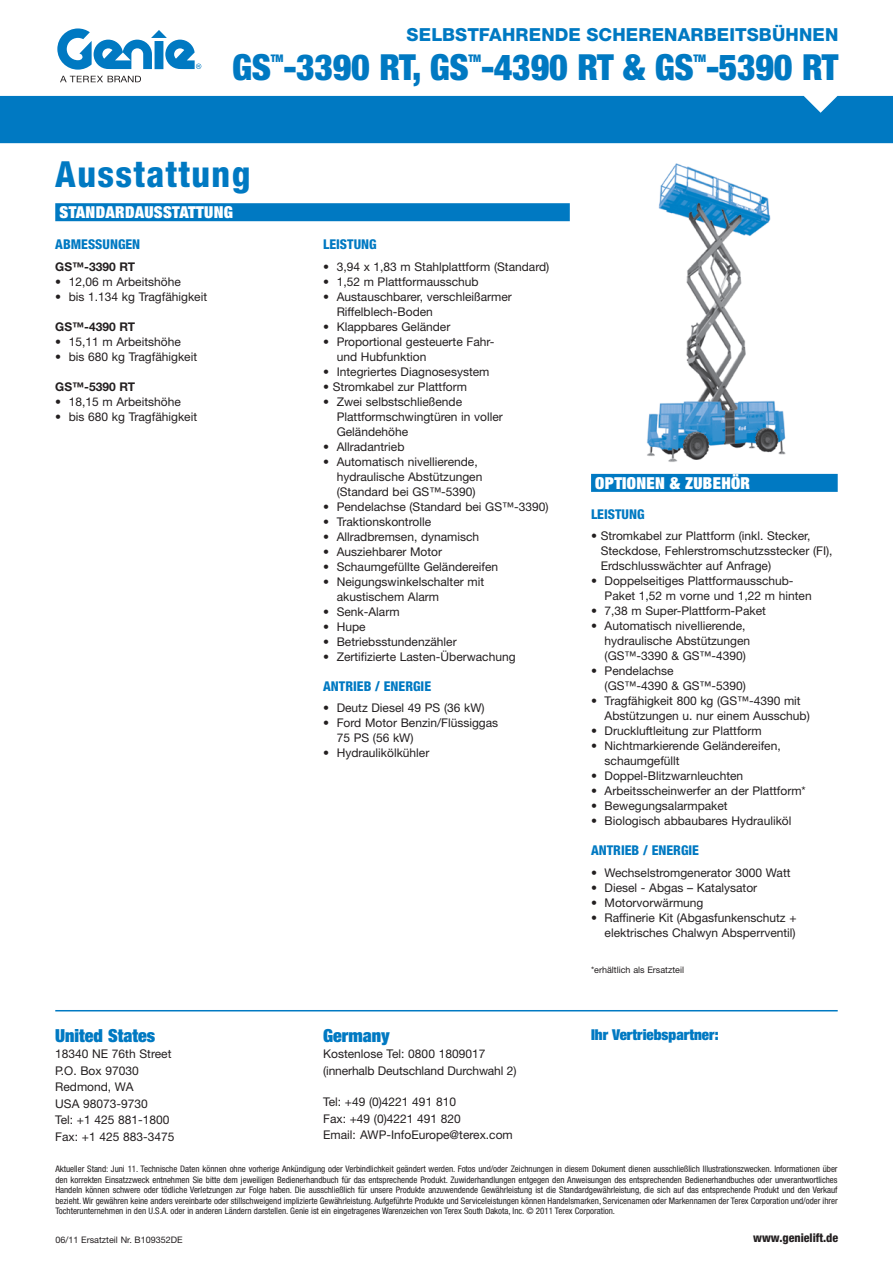
<style>
.page{position:relative;width:893px;height:1263px;background:#fff}
.page>*{position:absolute;margin:0;border:0;box-sizing:border-box;transform-origin:0 0}
.t1{font:900 condensed 36px "Helvetica Neue LT Std";letter-spacing:-.01em;color:#0079c2}
.t2{font:800 condensed 36px "Helvetica Neue LT Std";letter-spacing:.04em;color:#0079c2}
.t3{font:800 18px "Helvetica Neue LT Std";letter-spacing:.01em;color:#0079c2}
.t4{font:900 condensed 18px "Helvetica Neue LT Std";color:#0079c2}
.t5{font:900 condensed 16.5px "Helvetica Neue LT Std";letter-spacing:.02em;color:#fff}
.t6{font:900 condensed 15px "Helvetica Neue LT Std";color:#0079c2}
.t7{font:800 condensed 13.5px "Helvetica Neue LT Std";color:#0079c2}
.t8{font:12px/15px "Helvetica Neue LT Std";color:#231f20}
.t9{font:700 12px "Helvetica Neue LT Std";color:#231f20}
.t10{font:800 condensed 12px "Helvetica Neue LT Std";color:#231f20}
.t11{font:900 condensed 10.5px "Helvetica Neue LT Std";color:#0079c2}
.t12{font:condensed 9px/10.5px "Helvetica Neue LT Std";letter-spacing:-.005em;color:#231f20;text-align:justify}
.t13{font:9px "Helvetica Neue LT Std";color:#231f20}
</style>
<div class="page">
<svg style="left:57px;top:28px;width:144px;height:42px"></svg>
<svg style="left:60px;top:76px;width:81px;height:6px"></svg>
<div style="left:0;top:96px;width:893px;height:47px;background:#0079c2"></div>
<hr style="left:55px;top:1010px;width:783px;height:1px;background:#0079c2">
<div style="left:591px;top:474px;width:247px;height:18px;background:#0079c2"></div>
<div style="left:55px;top:203px;width:515px;height:18px;background:#0079c2"></div>
<img style="left:647px;top:163px;width:139px;height:299px">
<h2 class="t3" style="left:407px;top:24px;width:433px">SELBSTFAHRENDE SCHERENARBEITSBÜHNEN</h2>
<h1 class="t1" style="left:232px;top:45px;width:608px">GS -3390 RT, GS -4390 RT &amp; GS -5390 RT</h1>
<p class="t11" style="left:271px;top:52px;width:14px">TM</p>
<p class="t11" style="left:468px;top:52px;width:14px">TM</p>
<p class="t11" style="left:693px;top:52px;width:14px">TM</p>
<h1 class="t2" style="left:55px;top:152px;width:197px">Ausstattung</h1>
<h3 class="t5" style="left:60px;top:202px;width:175px">STANDARDAUSSTATTUNG</h3>
<p class="t7" style="left:55px;top:236px;width:87px">ABMESSUNGEN</p>
<p class="t9" style="left:55px;top:259px;width:81px">GS™-3390 RT</p>
<p class="t8" style="left:55px;top:274px;width:127px">• 12,06 m Arbeitshöhe</p>
<p class="t8" style="left:55px;top:289px;width:153px">• bis 1.134 kg Tragfähigkeit</p>
<p class="t9" style="left:55px;top:319px;width:81px">GS™-4390 RT</p>
<p class="t8" style="left:55px;top:334px;width:127px">• 15,11 m Arbeitshöhe</p>
<p class="t8" style="left:55px;top:349px;width:143px">• bis 680 kg Tragfähigkeit</p>
<p class="t9" style="left:55px;top:379px;width:81px">GS™-5390 RT</p>
<p class="t8" style="left:55px;top:394px;width:127px">• 18,15 m Arbeitshöhe</p>
<p class="t8" style="left:55px;top:409px;width:143px">• bis 680 kg Tragfähigkeit</p>
<h2 class="t4" style="left:55px;top:1024px;width:101px">United States</h2>
<p class="t8" style="left:55px;top:1046px;width:121px;line-height:16.5px">18340 NE 76th Street<br>P.O. Box 97030<br>Redmond, WA<br>USA 98073-9730<br>Tel: +1 425 881-1800<br>Fax: +1 425 883-3475</p>
<p class="t7" style="left:323px;top:236px;width:55px">LEISTUNG</p>
<p class="t8" style="left:323px;top:259px;width:228px">• 3,94 x 1,83 m Stahlplattform (Standard)</p>
<p class="t8" style="left:323px;top:274px;width:157px">• 1,52 m Plattformausschub</p>
<p class="t8" style="left:337px;top:289px;width:177px;text-indent:-14px">• Austauschbarer, verschleißarmer<br>Riffelblech-Boden</p>
<p class="t8" style="left:323px;top:319px;width:129px">• Klappbares Geländer</p>
<p class="t8" style="left:337px;top:334px;width:159px;text-indent:-14px">• Proportional gesteuerte Fahr&shy;und Hubfunktion</p>
<p class="t8" style="left:323px;top:364px;width:168px">• Integriertes Diagnosesystem</p>
<p class="t8" style="left:323px;top:379px;width:145px">• Stromkabel zur Plattform</p>
<p class="t8" style="left:337px;top:394px;width:168px;text-indent:-14px">• Zwei selbstschließende<br>Plattformschwingtüren in voller<br>Geländehöhe</p>
<p class="t8" style="left:323px;top:439px;width:83px">• Allradantrieb</p>
<p class="t8" style="left:337px;top:454px;width:147px;text-indent:-14px">• Automatisch nivellierende, hydraulische Abstützungen (Standard bei GS™-5390)</p>
<p class="t8" style="left:323px;top:499px;width:227px">• Pendelachse (Standard bei GS™-3390)</p>
<p class="t8" style="left:323px;top:514px;width:109px">• Traktionskontrolle</p>
<p class="t8" style="left:323px;top:529px;width:158px">• Allradbremsen, dynamisch</p>
<p class="t8" style="left:323px;top:544px;width:120px">• Ausziehbarer Motor</p>
<p class="t8" style="left:323px;top:559px;width:176px">• Schaumgefüllte Geländereifen</p>
<p class="t8" style="left:337px;top:574px;width:149px;text-indent:-14px">• Neigungswinkelschalter mit akustischem Alarm</p>
<p class="t8" style="left:323px;top:604px;width:78px">• Senk-Alarm</p>
<p class="t8" style="left:323px;top:619px;width:44px">• Hupe</p>
<p class="t8" style="left:323px;top:634px;width:135px">• Betriebsstundenzähler</p>
<p class="t8" style="left:323px;top:649px;width:194px">• Zertifizierte Lasten-Überwachung</p>
<p class="t7" style="left:323px;top:678px;width:109px">ANTRIEB / ENERGIE</p>
<p class="t8" style="left:323px;top:700px;width:163px">• Deutz Diesel 49 PS (36 kW)</p>
<p class="t8" style="left:337px;top:715px;width:163px;text-indent:-14px">• Ford Motor Benzin/Flüssiggas<br>75 PS (56 kW)</p>
<p class="t8" style="left:323px;top:745px;width:108px">• Hydraulikölkühler</p>
<h2 class="t4" style="left:323px;top:1024px;width:68px">Germany</h2>
<p class="t8" style="left:323px;top:1046px;width:195px;line-height:16.5px">Kostenlose Tel: 0800 1809017 (innerhalb Deutschland Durchwahl 2)</p>
<p class="t8" style="left:323px;top:1094px;width:191px;line-height:16.5px">Tel: +49 (0)4221 491 810<br>Fax: +49 (0)4221 491 820<br>Email: AWP-InfoEurope@terex.com</p>
<h3 class="t5" style="left:595px;top:472px;width:156px">OPTIONEN &amp; ZUBEHÖR</h3>
<p class="t7" style="left:591px;top:505px;width:55px">LEISTUNG</p>
<p class="t8" style="left:601px;top:528px;width:233px;text-indent:-10px">• Stromkabel zur Plattform (inkl. Stecker,<br>Steckdose, Fehlerstromschutzsstecker (FI),<br>Erdschlusswächter auf Anfrage)</p>
<p class="t8" style="left:605px;top:573px;width:209px;text-indent:-14px">• Doppelseitiges Plattformausschub-<br>Paket 1,52 m vorne und 1,22 m hinten</p>
<p class="t8" style="left:591px;top:603px;width:176px">• 7,38 m Super-Plattform-Paket</p>
<p class="t8" style="left:605px;top:618px;width:147px;text-indent:-14px">• Automatisch nivellierende, hydraulische Abstützungen (GS™-3390 &amp; GS™-4390)</p>
<p class="t8" style="left:605px;top:663px;width:143px;text-indent:-14px">• Pendelachse<br>(GS™-4390 &amp; GS™-5390)</p>
<p class="t8" style="left:605px;top:693px;width:207px;text-indent:-14px">• Tragfähigkeit 800 kg (GS™-4390 mit<br>Abstützungen u. nur einem Ausschub)</p>
<p class="t8" style="left:591px;top:723px;width:172px">• Druckluftleitung zur Plattform</p>
<p class="t8" style="left:605px;top:738px;width:178px;text-indent:-14px">• Nichtmarkierende Geländereifen, schaumgefüllt</p>
<p class="t8" style="left:591px;top:768px;width:154px">• Doppel-Blitzwarnleuchten</p>
<p class="t8" style="left:591px;top:783px;width:216px">• Arbeitsscheinwerfer an der Plattform*</p>
<p class="t8" style="left:591px;top:798px;width:138px">• Bewegungsalarmpaket</p>
<p class="t8" style="left:591px;top:813px;width:202px">• Biologisch abbaubares Hydrauliköl</p>
<p class="t7" style="left:591px;top:842px;width:109px">ANTRIEB / ENERGIE</p>
<p class="t8" style="left:591px;top:864px;width:201px">• Wechselstromgenerator 3000 Watt</p>
<p class="t8" style="left:591px;top:879px;width:168px">• Diesel - Abgas – Katalysator</p>
<p class="t8" style="left:591px;top:894px;width:114px">• Motorvorwärmung</p>
<p class="t8" style="left:591px;top:909px;width:207px;text-align:right">• Raffinerie Kit (Abgasfunkenschutz + elektrisches Chalwyn Absperrventil)</p>
<p class="t13" style="left:591px;top:964px;width:94px">*erhältlich als Ersatzteil</p>
<p class="t6" style="left:591px;top:1025px;width:129px">Ihr Vertriebspartner:</p>
<p class="t12" style="left:55px;top:1164px;width:784px">Aktueller Stand: Juni 11. Technische Daten können ohne vorherige Ankündigung oder Verbindlichkeit geändert werden. Fotos und/oder Zeichnungen in diesem Dokument dienen ausschließlich Illustrationszwecken. Informationen über den korrekten Einsatzzweck entnehmen Sie bitte dem jeweiligen Bedienerhandbuch für das entsprechende Produkt. Zuwiderhandlungen entgegen den Anweisungen des entsprechenden Bedienerhandbuches oder unverantwortliches Handeln können schwere oder tödliche Verletzungen zur Folge haben. Die ausschließlich für unsere Produkte anzuwendende Gewährleistung ist die Standardgewährleistung, die sich auf das entsprechende Produkt und den Verkauf bezieht. Wir gewähren keine anders vereinbarte oder stillschweigend implizierte Gewährleistung. Aufgeführte Produkte und Serviceleistungen können Handelsmarken, Servicenamen oder Markennamen der Terex Corporation und/oder ihrer Tochterunternehmen in den U.S.A. oder in anderen Ländern darstellen. Genie ist ein eingetragenes Warenzeichen von Terex South Dakota, Inc. © 2011 Terex Corporation.</p>
<p class="t13" style="left:56px;top:1234px;width:129px">06/11 Ersatzteil Nr. B109352DE</p>
<p class="t10" style="left:753px;top:1230px;width:87px">www.genielift.de</p>
</div>
